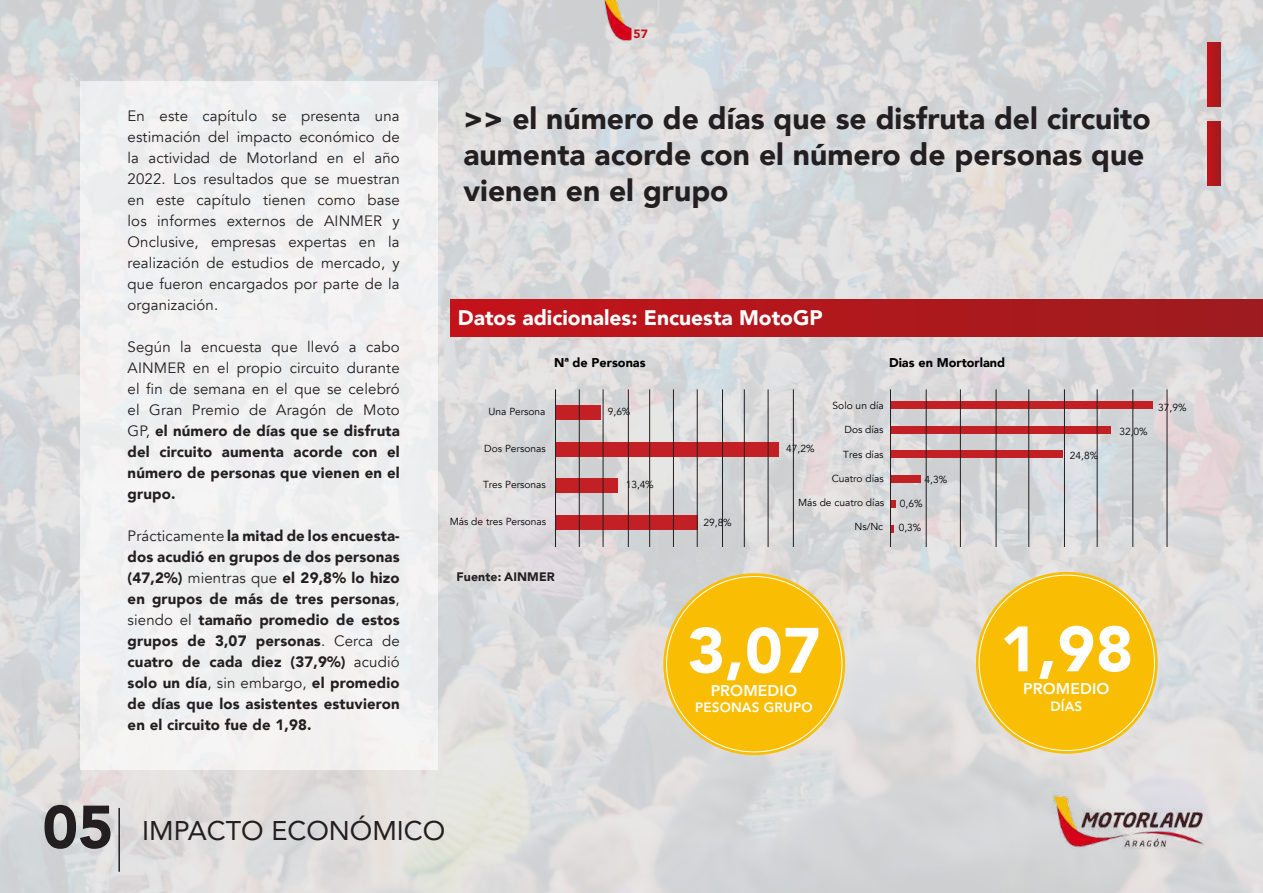
<style>
.page{position:relative;width:1263px;height:893px;background:#fff}
.page>*{position:absolute;margin:0;border:0;box-sizing:border-box;transform-origin:0 0}
.t1{font:900 63.3px "Avenir";color:#fff}
.t2{font:900 60px "Avenir";color:#231f20}
.t3{font:900 30px/36px "Avenir";color:#231f20}
.t4{font:27px "Avenir";color:#231f20}
.t5{font:900 21px "Avenir";color:#fff}
.t6{font:800 15.6px "Avenir";letter-spacing:.01em;color:#fff}
.t7{font:15px/21px "Avenir";letter-spacing:.01em;color:#231f20;text-align:justify}
.t8{font:900 15px/21px "Avenir";letter-spacing:.01em;color:#231f20;text-align:justify}
.t9{font:800 13.5px "Avenir";letter-spacing:.01em;color:#fff}
.t10{font:900 12.75px "Avenir";color:#000001}
.t11{font:900 12.3px "Avenir";letter-spacing:.01em;color:#231f20}
.t12{font:900 12px "Avenir";color:#c4121a}
.t13{font:10.2px "Avenir";color:#000001}
.s1{font-weight:900}
.s2{font-weight:400}
</style>
<div class="page">
<div style="left:0;top:0;width:1263px;height:893px;background:linear-gradient(to bottom,#d9d9db,#dcdbdb)"></div>
<div style="left:451px;top:300px;width:812px;height:37px;background:linear-gradient(to right,#c3131a,#9d1c1f)"></div>
<div style="left:663px;top:573px;width:182px;height:182px;background:#f9bd03;border-radius:50%"></div>
<div style="left:81px;top:81px;width:357px;height:689px;background:#f1f0f1"></div>
<svg style="left:1208px;top:43px;width:12px;height:63px"></svg>
<svg style="left:1208px;top:121px;width:12px;height:64px"></svg>
<img style="left:583px;top:0;width:48px;height:45px">
<div style="left:556px;top:405px;width:45px;height:15px;background:#c32025"></div>
<div style="left:891px;top:401px;width:262px;height:8px;background:#c32025"></div>
<div style="left:891px;top:426px;width:219px;height:8px;background:#c32025"></div>
<div style="left:891px;top:450px;width:171px;height:8px;background:#c32025"></div>
<div style="left:891px;top:475px;width:30px;height:8px;background:#c32025"></div>
<svg style="left:891px;top:500px;width:4px;height:8px"></svg>
<svg style="left:891px;top:525px;width:3px;height:8px"></svg>
<div style="left:556px;top:478px;width:62px;height:15px;background:#c32025"></div>
<div style="left:556px;top:515px;width:141px;height:15px;background:#c32025"></div>
<div style="left:556px;top:442px;width:223px;height:15px;background:#c32025"></div>
<hr style="left:555px;top:389px;width:1px;height:158px;background:#231f20">
<hr style="left:579px;top:389px;width:1px;height:158px;background:#231f20">
<hr style="left:603px;top:389px;width:1px;height:158px;background:#231f20">
<hr style="left:628px;top:389px;width:1px;height:158px;background:#231f20">
<hr style="left:649px;top:389px;width:1px;height:158px;background:#231f20">
<hr style="left:673px;top:389px;width:1px;height:158px;background:#231f20">
<hr style="left:697px;top:389px;width:1px;height:158px;background:#231f20">
<hr style="left:722px;top:389px;width:1px;height:158px;background:#231f20">
<hr style="left:744px;top:389px;width:1px;height:158px;background:#231f20">
<hr style="left:768px;top:389px;width:1px;height:158px;background:#231f20">
<hr style="left:793px;top:389px;width:1px;height:158px;background:#231f20">
<hr style="left:926px;top:389px;width:1px;height:158px;background:#231f20">
<hr style="left:890px;top:389px;width:1px;height:158px;background:#231f20">
<hr style="left:996px;top:389px;width:1px;height:158px;background:#231f20">
<hr style="left:960px;top:389px;width:1px;height:158px;background:#231f20">
<hr style="left:1064px;top:389px;width:1px;height:158px;background:#231f20">
<hr style="left:1028px;top:389px;width:1px;height:158px;background:#231f20">
<hr style="left:1132px;top:389px;width:1px;height:158px;background:#231f20">
<hr style="left:1097px;top:389px;width:1px;height:158px;background:#231f20">
<hr style="left:1167px;top:389px;width:1px;height:158px;background:#231f20">
<div style="left:976px;top:572px;width:182px;height:182px;background:#f9bd03;border-radius:50%"></div>
<hr style="left:118px;top:808px;width:2px;height:64px;background:#231f20">
<p class="t7" style="left:128px;top:106px;width:274px">En este capítulo se presenta una estimación del impacto económico de la actividad de Motorland en el año 2022. Los resultados que se muestran en este capítulo tienen como base los informes externos de AINMER y Onclusive, empresas expertas en la realización de estudios de mercado, y que fueron encargados por parte de la organización.</p>
<p class="t7" style="left:128px;top:337px;width:274px">Según la encuesta que llevó a cabo AINMER en el propio circuito durante el fin de semana en el que se celebró el Gran Premio de Aragón de Moto GP, <span class="s1">el número de días que se disfruta del circuito aumenta acorde con el número de personas que vienen en el grupo.</span></p>
<p class="t8" style="left:128px;top:525px;width:274px"><span class="s2">Prácticamente</span> la mitad de los encuesta&shy;dos acudió en grupos de dos personas (47,2%) <span class="s2">mientras que</span> el 29,8% lo hizo en grupos de más de tres personas<span class="s2">, siendo el</span> tamaño promedio de estos grupos de 3,07 personas<span class="s2">. Cerca de </span>cuatro de cada diez (37,9%) <span class="s2">acudió </span>solo un día<span class="s2">, sin embargo,</span> el promedio de días que los asistentes estuvieron en el circuito fue de 1,98.</p>
<p class="t12" style="left:634px;top:24px;width:16px">57</p>
<h3 class="t3" style="left:463px;top:100px;width:689px">&gt;&gt; el número de días que se disfruta del circuito aumenta acorde con el número de personas que vienen en el grupo</h3>
<h3 class="t5" style="left:458px;top:300px;width:366px">Datos adicionales: Encuesta MotoGP</h3>
<p class="t10" style="left:554px;top:351px;width:93px">Nª de Personas</p>
<p class="t10" style="left:889px;top:351px;width:118px">Dias en Mortorland</p>
<p class="t13" style="left:489px;top:405px;width:59px">Una Persona</p>
<p class="t13" style="left:484px;top:442px;width:63px">Dos Personas</p>
<p class="t13" style="left:483px;top:479px;width:64px">Tres Personas</p>
<p class="t13" style="left:450px;top:515px;width:98px">Más de tres Personas</p>
<p class="t13" style="left:608px;top:405px;width:24px">9,6%</p>
<p class="t13" style="left:626px;top:479px;width:30px">13,4%</p>
<p class="t13" style="left:703px;top:516px;width:30px">29,8%</p>
<p class="t13" style="left:833px;top:399px;width:53px">Solo un día</p>
<p class="t13" style="left:844px;top:423px;width:41px">Dos días</p>
<p class="t13" style="left:843px;top:448px;width:42px">Tres días</p>
<p class="t13" style="left:832px;top:473px;width:54px">Cuatro días</p>
<p class="t13" style="left:798px;top:497px;width:88px">Más de cuatro días</p>
<p class="t13" style="left:854px;top:521px;width:30px">Ns/Nc</p>
<p class="t13" style="left:786px;top:442px;width:30px">47,2%</p>
<p class="t13" style="left:924px;top:473px;width:24px">4,3%</p>
<p class="t13" style="left:900px;top:498px;width:24px">0,6%</p>
<p class="t13" style="left:899px;top:522px;width:24px">0,3%</p>
<p class="t11" style="left:456px;top:566px;width:100px">Fuente: AINMER</p>
<p class="t13" style="left:1070px;top:450px;width:30px">24,8%</p>
<p class="t13" style="left:1119px;top:426px;width:30px">32,0%</p>
<p class="t13" style="left:1158px;top:401px;width:30px">37,9%</p>
<h1 class="t1" style="left:688px;top:596px;width:135px">3,07</h1>
<p class="t6" style="left:711px;top:678px;width:88px">PROMEDIO</p>
<p class="t9" style="left:695px;top:697px;width:119px">PESONAS GRUPO</p>
<h1 class="t1" style="left:1000px;top:595px;width:135px">1,98</h1>
<p class="t6" style="left:1023px;top:676px;width:88px">PROMEDIO</p>
<p class="t9" style="left:1050px;top:695px;width:33px">DÍAS</p>
<h2 class="t2" style="left:43px;top:776px;width:73px">05</h2>
<h3 class="t4" style="left:142px;top:809px;width:305px">IMPACTO ECONÓMICO</h3>
</div>
